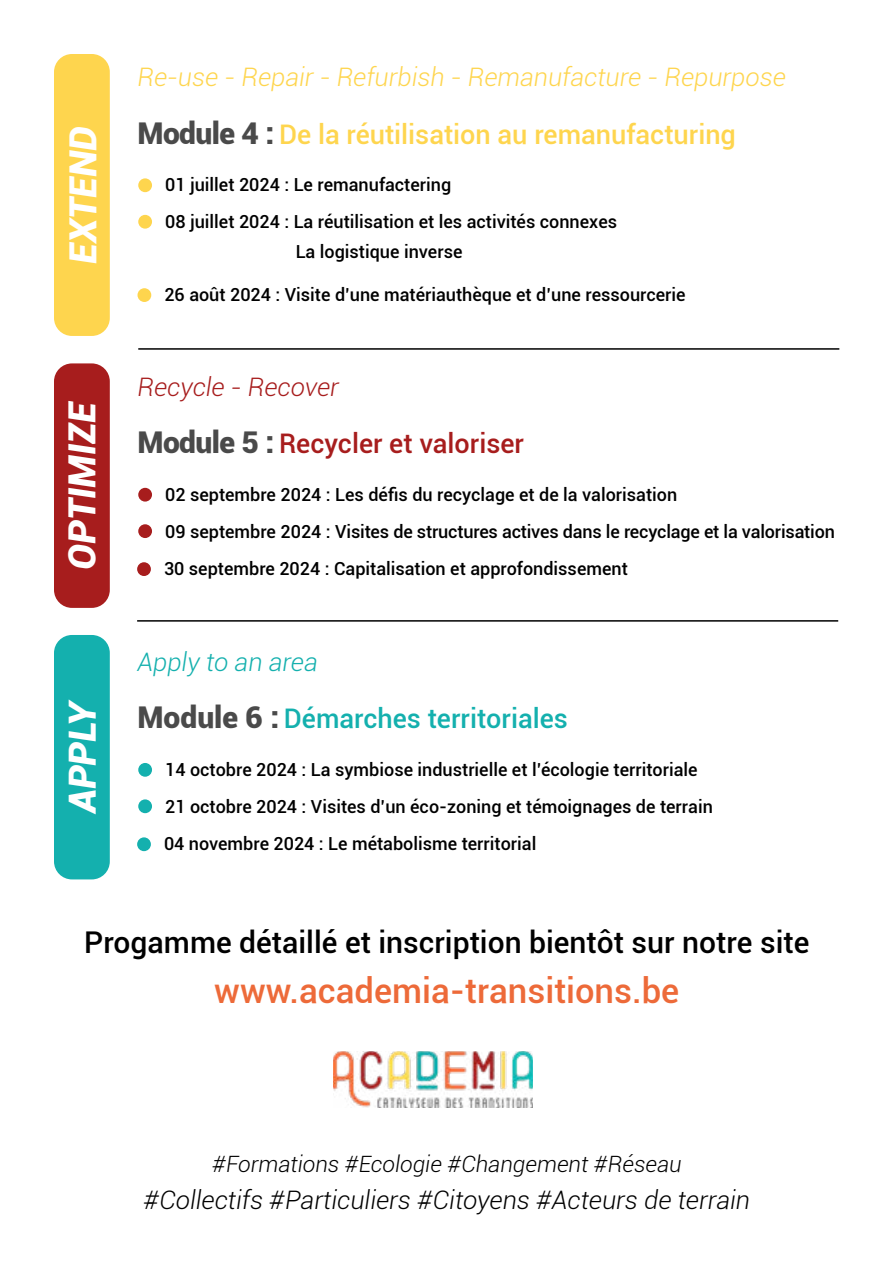
<style>
.page{position:relative;width:893px;height:1263px;background:#fff}
.page>*{position:absolute;margin:0;border:0;box-sizing:border-box;transform-origin:0 0}
.t1{font:italic 900 37.5px "Roboto";letter-spacing:-.005em;color:#fff}
.t2{font:500 34.5px "Roboto";color:#ed6a39}
.t3{font:500 30px "Roboto";color:#000}
.t4{font:500 27px "Roboto";color:#fed54e}
.t5{font:500 27px "Roboto";color:#14b0ae}
.t6{font:500 27px "Roboto";color:#a71d1d}
.t7{font:italic 300 25.5px "Roboto";color:#000}
.t8{font:italic 300 25.5px "Roboto";color:#fed54e}
.t9{font:italic 300 25.5px "Roboto";color:#a71d1d}
.t10{font:italic 300 25.5px "Roboto";color:#14b0ae}
.t11{font:italic 300 22.5px "Roboto";color:#000}
.t12{font:500 18px/30.2px "Roboto";color:#000}
.s1{font-weight:900;font-size:30px;color:#4a4a4a}
</style>
<div class="page">
<div style="left:138px;top:215px;width:14px;height:14px;background:#fed54e;border-radius:50%"></div>
<div style="left:138px;top:524px;width:14px;height:14px;background:#a71d1d;border-radius:50%"></div>
<div style="left:138px;top:799px;width:14px;height:14px;background:#14b0ae;border-radius:50%"></div>
<div style="left:138px;top:288px;width:13px;height:14px;background:#fed54e;border-radius:50%"></div>
<div style="left:137px;top:562px;width:14px;height:14px;background:#a71d1d;border-radius:50%"></div>
<div style="left:137px;top:837px;width:14px;height:14px;background:#14b0ae;border-radius:50%"></div>
<div style="left:138px;top:178px;width:14px;height:14px;background:#fed54e;border-radius:50%"></div>
<div style="left:138px;top:488px;width:14px;height:14px;background:#a71d1d;border-radius:50%"></div>
<div style="left:138px;top:763px;width:14px;height:14px;background:#14b0ae;border-radius:50%"></div>
<div style="left:54px;top:54px;width:56px;height:282px;background:#fed54e;border-radius:18px"></div>
<div style="left:54px;top:363px;width:56px;height:245px;background:#a71d1d;border-radius:18px"></div>
<div style="left:54px;top:635px;width:56px;height:244px;background:#14b0ae;border-radius:18px"></div>
<hr style="left:138px;top:348px;width:701px;height:2px;background:#000">
<hr style="left:137px;top:620px;width:701px;height:2px;background:#000">
<img style="left:333px;top:1051px;width:200px;height:57px">
<h1 class="t1" style="left:56px;top:264px;width:139px;rotate:-90deg">EXTEND</h1>
<h1 class="t1" style="left:56px;top:570px;width:171px;rotate:-90deg">OPTIMIZE</h1>
<h1 class="t1" style="left:56px;top:813px;width:116px;rotate:-90deg">APPLY</h1>
<h3 class="t8" style="left:138px;top:60px;width:650px">Re-use - Repair - Refurbish - Remanufacture - Repurpose</h3>
<h3 class="t4" style="left:138px;top:115px;width:600px"><span class="s1">Module 4 :</span> De la réutilisation au remanufacturing</h3>
<p class="t12" style="left:165px;top:169px;width:288px">01 juillet 2024 : Le remanufactering</p>
<p class="t12" style="left:296px;top:205px;width:323px;text-indent:-130px">08 juillet 2024 : La réutilisation et les activités connexes<br>La logistique inverse</p>
<p class="t12" style="left:164px;top:279px;width:523px">26 août 2024 : Visite d’une matériauthèque et d’une ressourcerie</p>
<h3 class="t9" style="left:138px;top:369px;width:203px">Recycle - Recover</h3>
<h3 class="t6" style="left:138px;top:424px;width:388px"><span class="s1">Module 5 :</span> Recycler et valoriser</h3>
<p class="t12" style="left:165px;top:478px;width:514px">02 septembre 2024 : Les défis du recyclage et de la valorisation</p>
<p class="t12" style="left:165px;top:516px;width:671px">09 septembre 2024 : Visites de structures actives dans le recyclage et la valorisation</p>
<p class="t12" style="left:164px;top:553px;width:465px">30 septembre 2024 : Capitalisation et approfondissement</p>
<h3 class="t10" style="left:138px;top:644px;width:182px">Apply to an area</h3>
<h3 class="t5" style="left:138px;top:700px;width:432px"><span class="s1">Module 6 :</span> Démarches territoriales</h3>
<p class="t12" style="left:165px;top:753px;width:534px">14 octobre 2024 : La symbiose industrielle et l’écologie territoriale</p>
<p class="t12" style="left:165px;top:791px;width:549px">21 octobre 2024 : Visites d’un éco-zoning et témoignages de terrain</p>
<p class="t12" style="left:164px;top:828px;width:374px">04 novembre 2024 : Le métabolisme territorial</p>
<h3 class="t3" style="left:84px;top:921px;width:727px">Progamme détaillé et inscription bientôt sur notre site</h3>
<h2 class="t2" style="left:214px;top:966px;width:466px">www.academia-transitions.be</h2>
<p class="t11" style="left:212px;top:1148px;width:471px">#Formations #Ecologie #Changement #Réseau</p>
<h3 class="t7" style="left:144px;top:1182px;width:608px">#Collectifs #Particuliers #Citoyens #Acteurs de terrain</h3>
</div>
